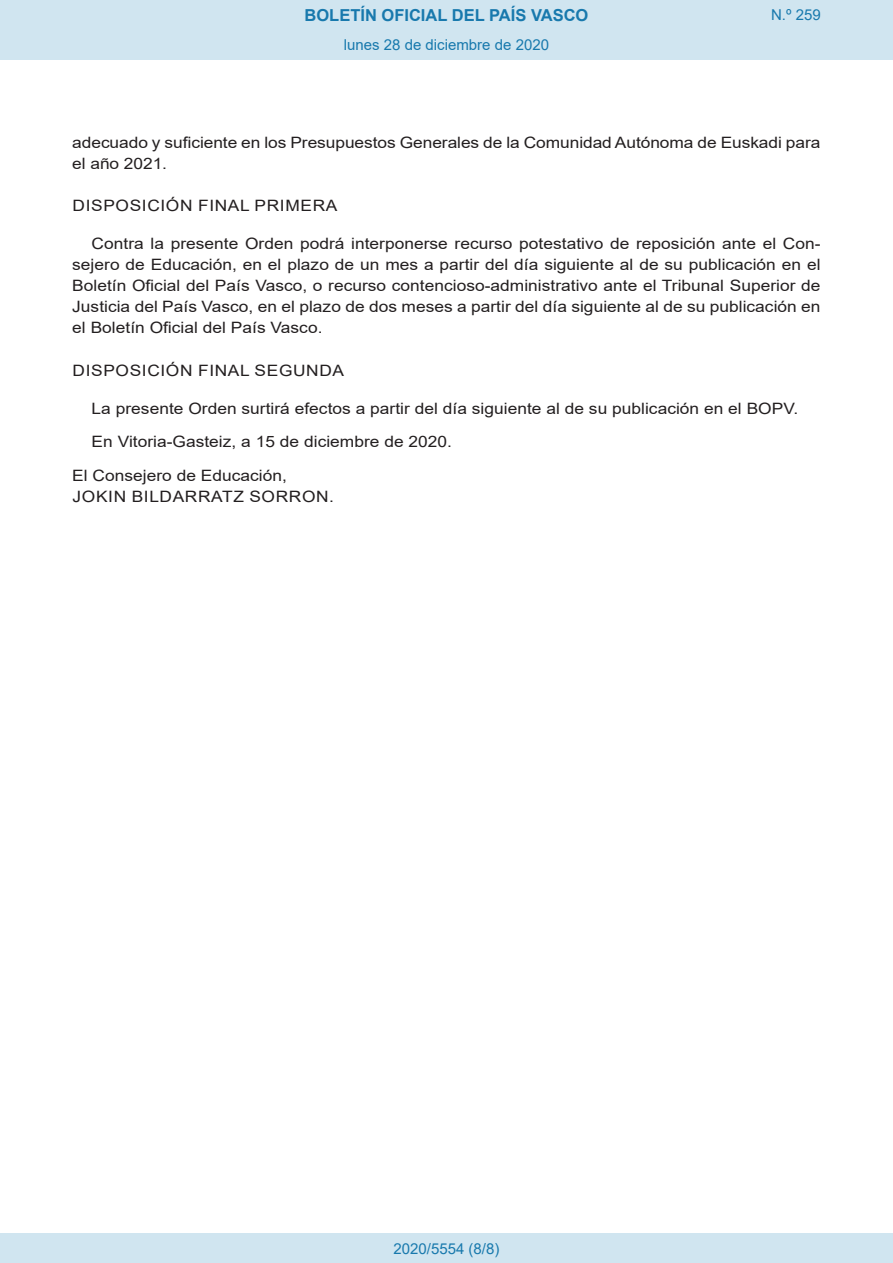
<style>
.page{position:relative;width:893px;height:1263px;background:#fff}
.page>*{position:absolute;margin:0;border:0;box-sizing:border-box;transform-origin:0 0}
.t1{font:700 16.5px "Arial";color:#1879ad}
.BOPVDetalle{font:15.6px/21px "Arial";color:#231f20;scale:1.11 1}
.BOPVDisposicion{font:15.6px "Arial";letter-spacing:.035em;color:#231f20;scale:1.11 1}
.BOPVFirmaLugFec{font:15.6px "Arial";color:#231f20;scale:1.11 1}
.BOPVFirmaPuesto{font:15.6px "Arial";color:#231f20;scale:1.11 1}
.BOPVFirmaNombre{font:15.6px "Arial";letter-spacing:.035em;color:#231f20;scale:1.11 1}
.Paginacion_Centro{font:15px "Arial";color:#1879ad}
</style>
<div class="page">
<div style="left:0;top:0;width:893px;height:60px;background:#d0e5f0"></div>
<div style="left:0;top:1233px;width:893px;height:30px;background:#d0e5f0"></div>
<p class="t1" style="left:305px;top:3px;width:285px">BOLETÍN OFICIAL DEL PAÍS VASCO</p>
<p class="Paginacion_Centro" style="left:344px;top:35px;width:207px">lunes 28 de diciembre de 2020</p>
<p class="Paginacion_Centro" style="left:771px;top:5px;width:51px">N.º 259</p>
<p class="BOPVDetalle" style="left:72px;top:132px;width:675px">adecuado y suficiente en los Presupuestos Generales de la Comunidad Autónoma de Euskadi para el año 2021.</p>
<p class="BOPVDisposicion" style="left:73px;top:195px;width:240px">DISPOSICIÓN FINAL PRIMERA</p>
<p class="BOPVDetalle" style="left:72px;top:233px;width:676px;text-align:justify;text-indent:19px">Contra la presente Orden podrá interponerse recurso potestativo de reposición ante el Con&shy;sejero de Educación, en el plazo de un mes a partir del día siguiente al de su publicación en el Boletín Oficial del País Vasco, o recurso contencioso-administrativo ante el Tribunal Superior de Justicia del País Vasco, en el plazo de dos meses a partir del día siguiente al de su publicación en el Boletín Oficial del País Vasco.</p>
<p class="BOPVDisposicion" style="left:73px;top:359px;width:246px">DISPOSICIÓN FINAL SEGUNDA</p>
<p class="BOPVDetalle" style="left:92px;top:398px;width:638px">La presente Orden surtirá efectos a partir del día siguiente al de su publicación en el BOPV.</p>
<p class="BOPVFirmaLugFec" style="left:92px;top:431px;width:326px">En Vitoria-Gasteiz, a 15 de diciembre de 2020.</p>
<p class="BOPVFirmaPuesto" style="left:72px;top:465px;width:195px">El Consejero de Educación,</p>
<p class="BOPVFirmaNombre" style="left:73px;top:486px;width:237px">JOKIN BILDARRATZ SORRON.</p>
<p class="Paginacion_Centro" style="left:393px;top:1238px;width:107px">2020/5554 (8/8)</p>
</div>
